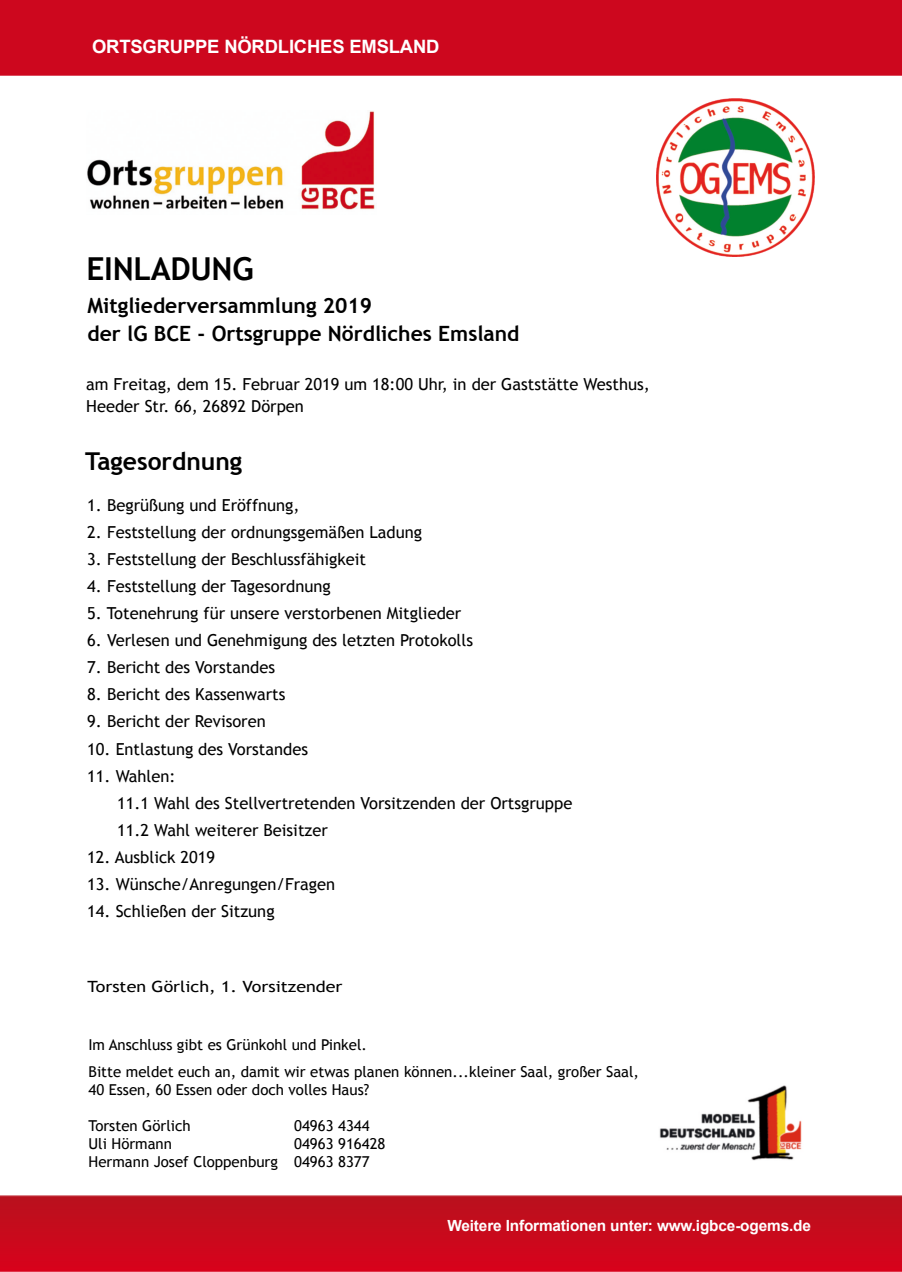
<style>
.page{position:relative;width:902px;height:1272px;background:#fff}
.page>*{position:absolute;margin:0;border:0;box-sizing:border-box;transform-origin:0 0}
.t1{font:700 31.65px "Trebuchet MS";letter-spacing:-.01em;color:#000}
.t2{font:700 24.6px "Trebuchet MS";color:#000}
.t3{font:700 21px/28px "Trebuchet MS";color:#000}
.t4{font:700 18.45px "Arial";letter-spacing:-.01em;color:#fff}
.t5{font:16.5px/27px "Trebuchet MS";color:#000}
.t6{font:15.45px "Trebuchet MS";color:#000;scale:1.15 1}
.t7{font:700 15.3px "Arial";letter-spacing:-.01em;color:#fff}
.t8{font:15px/18px "Trebuchet MS";color:#000}
</style>
<div class="page">
<img style="left:656px;top:98px;width:158px;height:159px">
<img style="left:87px;top:111px;width:288px;height:99px">
<img style="left:0;top:1195px;width:901px;height:76px">
<div style="left:0;top:0;width:901px;height:75px;background:#cd071e"></div>
<img style="left:659px;top:1085px;width:143px;height:76px">
<p class="t4" style="left:92px;top:39px;width:349px">ORTSGRUPPE NÖRDLICHES EMSLAND</p>
<h1 class="t1" style="left:87px;top:256px;width:168px">EINLADUNG</h1>
<p class="t3" style="left:88px;top:293px;width:433px">Mitgliederversammlung 2019<br>der lG BCE - Ortsgruppe Nördliches Emsland</p>
<p class="t5" style="left:86px;top:374px;width:565px;line-height:22px">am Freitag, dem 15. Februar 2019 um 18:00 Uhr, in der Gaststätte Westhus,<br>Heeder Str. 66, 26892 Dörpen</p>
<h2 class="t2" style="left:85px;top:452px;width:159px">Tagesordnung</h2>
<p class="t5" style="left:87px;top:493px;width:214px">1. Begrüßung und Eröffnung,</p>
<p class="t5" style="left:87px;top:520px;width:336px">2. Feststellung der ordnungsgemäßen Ladung</p>
<p class="t5" style="left:87px;top:547px;width:280px">3. Feststellung der Beschlussfähigkeit</p>
<p class="t5" style="left:87px;top:574px;width:245px">4. Feststellung der Tagesordnung</p>
<p class="t5" style="left:87px;top:601px;width:375px">5. Totenehrung für unsere verstorbenen Mitglieder</p>
<p class="t5" style="left:87px;top:628px;width:387px">6. Verlesen und Genehmigung des letzten Protokolls</p>
<p class="t5" style="left:87px;top:655px;width:189px">7. Bericht des Vorstandes</p>
<p class="t5" style="left:87px;top:682px;width:200px">8. Bericht des Kassenwarts</p>
<p class="t5" style="left:87px;top:709px;width:180px">9. Bericht der Revisoren</p>
<p class="t5" style="left:87px;top:736px;width:222px">10. Entlastung des Vorstandes</p>
<p class="t5" style="left:117px;top:763px;width:456px;text-indent:-30px">11. Wahlen:<br>11.1 Wahl des Stellvertretenden Vorsitzenden der Ortsgruppe<br>11.2 Wahl weiterer Beisitzer</p>
<p class="t5" style="left:87px;top:845px;width:129px">12. Ausblick 2019</p>
<p class="t5" style="left:87px;top:872px;width:249px">13. Wünsche/Anregungen/Fragen</p>
<p class="t5" style="left:87px;top:899px;width:189px">14. Schließen der Sitzung</p>
<p class="t6" style="left:88px;top:980px;width:223px">Torsten Görlich, 1. Vorsitzender</p>
<p class="t8" style="left:88px;top:1036px;width:280px">Im Anschluss gibt es Grünkohl und Pinkel.</p>
<p class="t8" style="left:88px;top:1063px;width:552px">Bitte meldet euch an, damit wir etwas planen können...kleiner Saal, großer Saal,<br>40 Essen, 60 Essen oder doch volles Haus?</p>
<p class="t8" style="left:88px;top:1117px;width:191px">Torsten Görlich<br>Uli Hörmann<br>Hermann Josef Cloppenburg</p>
<p class="t8" style="left:294px;top:1117px;width:93px">04963 4344<br>04963 916428<br>04963 8377</p>
<p class="t7" style="left:447px;top:1220px;width:365px">Weitere Informationen unter: www.igbce-ogems.de</p>
</div>
